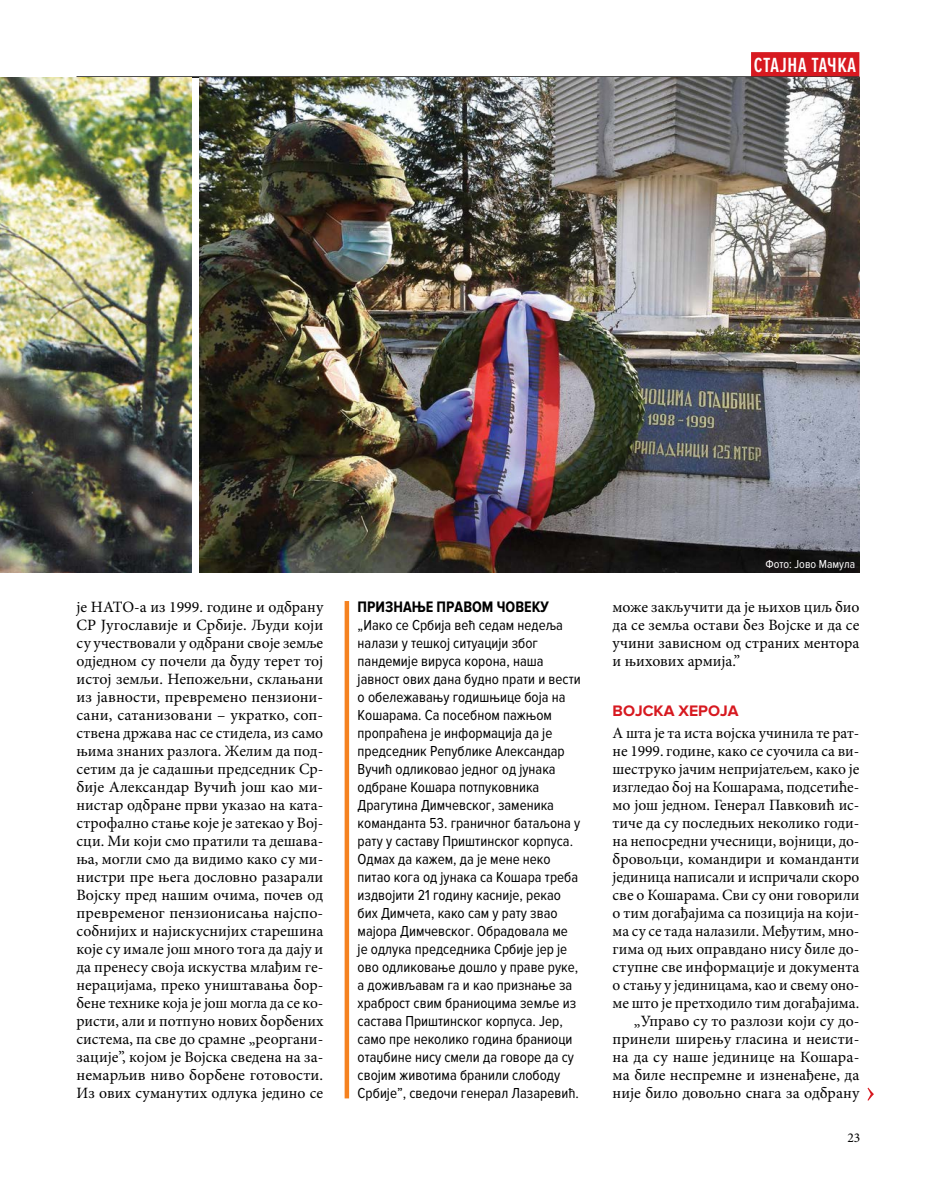
<style>
.page{position:relative;width:936px;height:1191px;background:#fff}
.page>*{position:absolute;margin:0;border:0;box-sizing:border-box;transform-origin:0 0}
.t1{font:600 21.3px "Proxima Nova Ex Cn";letter-spacing:.03em;color:#fff}
.t2{font:15.75px/18px "Minion Pro";color:#000;text-align:justify}
.t3{font:700 15.75px "Proxima Nova Cond";color:#000}
.t4{font:700 15.75px "Proxima Nova";color:#d71920}
.t5{font:15px/18px "Proxima Nova Cond";color:#000}
.t6{font:13.5px "Minion Pro";color:#000}
.t7{font:12px "Proxima Nova Cond";color:#fff}
</style>
<div class="page">
<svg style="left:867px;top:1087px;width:6px;height:13px"></svg>
<div style="left:751px;top:52px;width:108px;height:25px;background:#d71920"></div>
<hr style="left:77px;top:77px;width:782px;height:1px;background:#000">
<img style="left:0;top:78px;width:191px;height:494px">
<img style="left:200px;top:78px;width:659px;height:494px">
<div style="left:344px;top:601px;width:5px;height:497px;background:#f58220"></div>
<h1 class="t1" style="left:753px;top:53px;width:104px">СТАЈНА ТАЧКА</h1>
<p class="t2" style="left:77px;top:598px;width:248px">је НАТО-а из 1999. године и одбрану СР Југославије и Србије. Људи који су учествовали у одбрани своје земље одједном су почели да буду терет тој истој земљи. Непожељни, склањани из јавности, превремено пензиони&shy;сани, сатанизовани – укратко, соп&shy;ствена држава нас се стидела, из само њима знаних разлога. Желим да под&shy;сетим да је садашњи председник Ср&shy;бије Александар Вучић још као ми&shy;нистар одбране први указао на ката&shy;строфално стање које је затекао у Вој&shy;сци. Ми који смо пратили та дешава&shy;ња, могли смо да видимо како су ми&shy;нистри пре њега дословно разарали Војску пред нашим очима, почев од превременог пензионисања најспо&shy;собнијих и најискуснијих старешина које су имале још много тога да дају и да пренесу своја искуства млађим ге&shy;нерацијама, преко уништавања бор&shy;бене технике која је још могла да се ко&shy;ристи, али и потпуно нових борбених система, па све до срамне „реоргани&shy;зације”, којом је Војска сведена на за&shy;немарљив ниво борбене готовости.<br>Из ових суманутих одлука једино се</p>
<p class="t3" style="left:357px;top:598px;width:193px">ПРИЗНАЊЕ ПРАВОМ ЧОВЕКУ</p>
<p class="t5" style="left:357px;top:616px;width:225px">„Иако се Србија већ седам недеља налази у тешкој ситуацији због пандемије вируса корона, наша јавност ових дана будно прати и вести о обележавању годишњице боја на Кошарама. Са посебном пажњом пропраћена је информација да је председник Републике Александар Вучић одликовао једног од јунака одбране Кошара потпуковника Драгутина Димчевског, заменика команданта 53. граничног батаљона у рату у саставу Приштинског корпуса.<br>Одмах да кажем, да је мене неко питао кога од јунака са Кошара треба издвојити 21 годину касније, рекао бих Димчета, како сам у рату звао мајора Димчевског. Обрадовала ме је одлука председника Србије јер је ово одликовање дошло у праве руке, а доживљавам га и као признање за храброст свим браниоцима земље из састава Приштинског корпуса. Јер, само пре неколико година браниоци отаџбине нису смели да говоре да су својим животима бранили слободу Србије”, сведочи генерал Лазаревић.</p>
<p class="t7" style="left:765px;top:557px;width:91px">Фото: Јово Мамула</p>
<p class="t2" style="left:612px;top:598px;width:248px">може закључити да је њихов циљ био да се земља остави без Војске и да се учини зависном од страних ментора и њихових армија.”</p>
<p class="t4" style="left:612px;top:701px;width:127px">ВОЈСКА ХЕРОЈА</p>
<p class="t2" style="left:612px;top:724px;width:248px;text-align:right">А шта је та иста војска учинила те рат&shy;не 1999. године, како се суочила са ви&shy;шеструко јачим непријатељем, како је изгледао бој на Кошарама, подсетиће&shy;мо још једном. Генерал Павковић ис&shy;тиче да су последњих неколико годи&shy;на непосредни учесници, војници, до&shy;бровољци, командири и команданти јединица написали и испричали скоро све о Кошарама. Сви су они говорили о тим догађајима са позиција на који&shy;ма су се тада налазили. Међутим, мно&shy;гима од њих оправдано нису биле до&shy;ступне све информације и документа о стању у јединицама, као и свему оно&shy;ме што је претходило тим догађајима. „Управо су то разлози који су до&shy;принели ширењу гласина и неисти&shy;на да су наше јединице на Кошара&shy;ма биле неспремне и изненађене, да није било довољно снага за одбрану</p>
<p class="t6" style="left:847px;top:1128px;width:14px">23</p>
</div>
